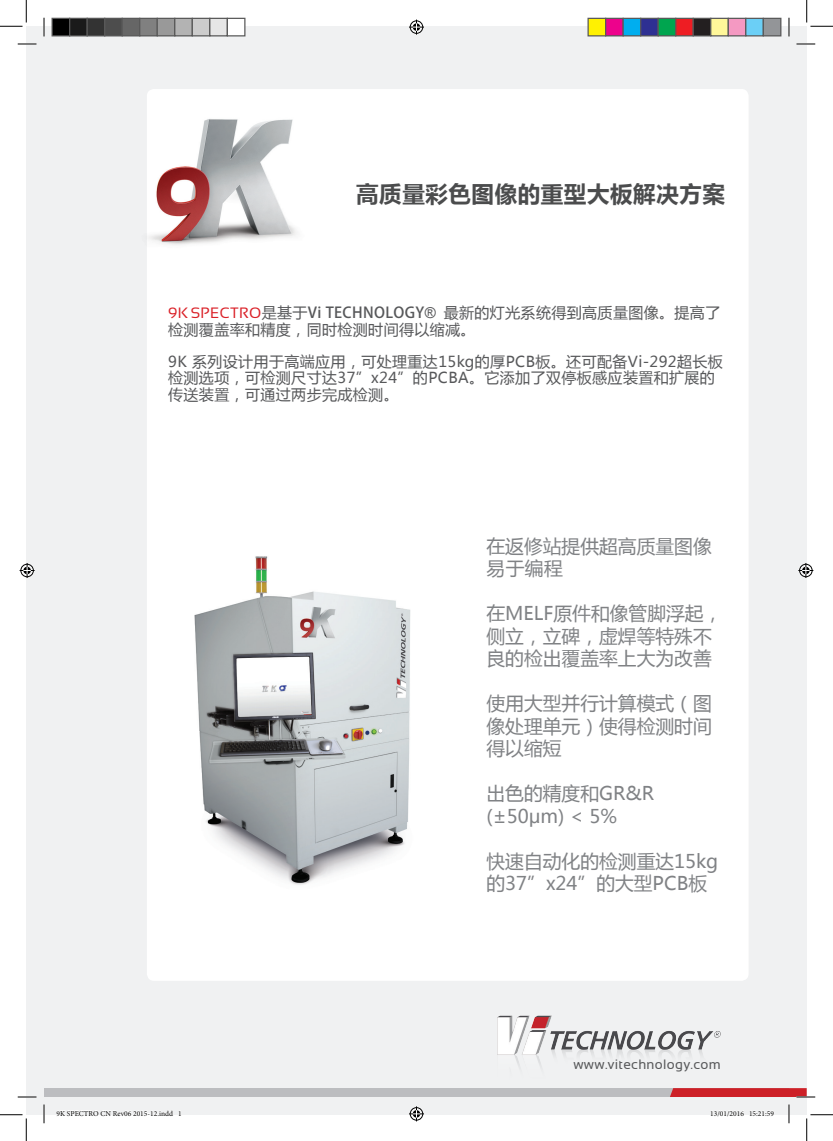
<style>
.page{position:relative;width:833px;height:1141px;background:#fff}
.page>*{position:absolute;margin:0;border:0;box-sizing:border-box;transform-origin:0 0}
.t1{font:700 22.5px "Microsoft Ya Hei";letter-spacing:.025em;color:#4b4c4d}
.t2{font:18.75px/22.5px "Microsoft Ya Hei";color:#808285}
.t3{font:15px/16.2px "Microsoft Ya Hei";letter-spacing:.025em;color:#57585a}
.t4{font:13.5px "Sansation";letter-spacing:.025em;color:#57585a}
.t5{font:7.5px "Minion Pro";color:#000}
.s1{font-family:"Sansation";color:#da2128}
.s2{font-family:"Adobe Heiti Std"}
.s3{font-family:"Arial"}
</style>
<div class="page">
<div style="left:26px;top:26px;width:780px;height:1088px;background:#f0f1f2"></div>
<div style="left:44px;top:1087px;width:744px;height:9px;background:#bcbdc0"></div>
<div style="left:147px;top:89px;width:601px;height:891px;background:#fff;border-radius:7px"></div>
<img style="left:497px;top:1015px;width:224px;height:51px">
<img style="left:148px;top:119px;width:149px;height:126px">
<img style="left:194px;top:556px;width:217px;height:329px">
<svg style="left:18px;top:43px;width:18px;height:2px"></svg>
<svg style="left:796px;top:43px;width:18px;height:2px"></svg>
<svg style="left:18px;top:1096px;width:18px;height:1px"></svg>
<svg style="left:669px;top:1087px;width:145px;height:10px"></svg>
<svg style="left:43px;top:18px;width:2px;height:18px"></svg>
<svg style="left:43px;top:1104px;width:2px;height:19px"></svg>
<svg style="left:788px;top:18px;width:1px;height:18px"></svg>
<svg style="left:787px;top:1104px;width:2px;height:19px"></svg>
<svg style="left:0;top:0;width:27px;height:27px"></svg>
<svg style="left:0;top:1114px;width:27px;height:26px"></svg>
<svg style="left:806px;top:0;width:26px;height:27px"></svg>
<svg style="left:806px;top:1114px;width:26px;height:26px"></svg>
<svg style="left:409px;top:20px;width:15px;height:15px"></svg>
<svg style="left:409px;top:1106px;width:15px;height:15px"></svg>
<svg style="left:20px;top:563px;width:15px;height:15px"></svg>
<svg style="left:798px;top:563px;width:14px;height:15px"></svg>
<div style="left:52px;top:18px;width:18px;height:18px;background:#000"></div>
<div style="left:51px;top:18px;width:19px;height:18px;border:1px solid #595959"></div>
<div style="left:70px;top:18px;width:17px;height:18px;background:#1a1a1a"></div>
<div style="left:69px;top:18px;width:19px;height:18px;border:1px solid #595959"></div>
<div style="left:87px;top:18px;width:18px;height:18px;background:#333"></div>
<div style="left:86px;top:18px;width:19px;height:18px;border:1px solid #595959"></div>
<div style="left:105px;top:18px;width:17px;height:18px;background:#4d4d4d"></div>
<div style="left:104px;top:18px;width:19px;height:18px;border:1px solid #595959"></div>
<div style="left:122px;top:18px;width:18px;height:18px;background:#666"></div>
<div style="left:121px;top:18px;width:19px;height:18px;border:1px solid #595959"></div>
<div style="left:140px;top:18px;width:17px;height:18px;background:#808080"></div>
<div style="left:139px;top:18px;width:19px;height:18px;border:1px solid #595959"></div>
<div style="left:157px;top:18px;width:18px;height:18px;background:#999"></div>
<div style="left:156px;top:18px;width:19px;height:18px;border:1px solid #595959"></div>
<div style="left:175px;top:18px;width:17px;height:18px;background:#b3b3b3"></div>
<div style="left:174px;top:18px;width:19px;height:18px;border:1px solid #595959"></div>
<div style="left:192px;top:18px;width:18px;height:18px;background:#ccc"></div>
<div style="left:191px;top:18px;width:19px;height:18px;border:1px solid #595959"></div>
<div style="left:210px;top:18px;width:17px;height:18px;background:#e6e6e6"></div>
<div style="left:209px;top:18px;width:19px;height:18px;border:1px solid #595959"></div>
<div style="left:227px;top:18px;width:18px;height:18px;background:#fff"></div>
<div style="left:226px;top:18px;width:19px;height:18px;border:1px solid #595959"></div>
<div style="left:587px;top:18px;width:18px;height:18px;background:#fff101"></div>
<div style="left:587px;top:18px;width:19px;height:18px;border:1px solid #595959"></div>
<div style="left:605px;top:18px;width:17px;height:18px;background:#ed028c"></div>
<div style="left:604px;top:18px;width:19px;height:18px;border:1px solid #595959"></div>
<div style="left:622px;top:18px;width:18px;height:18px;background:#00aeef"></div>
<div style="left:622px;top:18px;width:19px;height:18px;border:1px solid #595959"></div>
<div style="left:640px;top:18px;width:17px;height:18px;background:#2e3092"></div>
<div style="left:639px;top:18px;width:19px;height:18px;border:1px solid #595959"></div>
<div style="left:657px;top:18px;width:18px;height:18px;background:#00a54f"></div>
<div style="left:657px;top:18px;width:19px;height:18px;border:1px solid #595959"></div>
<div style="left:675px;top:18px;width:17px;height:18px;background:#ee1d23"></div>
<div style="left:674px;top:18px;width:19px;height:18px;border:1px solid #595959"></div>
<div style="left:692px;top:18px;width:18px;height:18px;background:#231f20"></div>
<div style="left:692px;top:18px;width:19px;height:18px;border:1px solid #595959"></div>
<div style="left:710px;top:18px;width:17px;height:18px;background:#fff79a"></div>
<div style="left:709px;top:18px;width:19px;height:18px;border:1px solid #595959"></div>
<div style="left:727px;top:18px;width:18px;height:18px;background:#f499c2"></div>
<div style="left:727px;top:18px;width:19px;height:18px;border:1px solid #595959"></div>
<div style="left:745px;top:18px;width:17px;height:18px;background:#6bcff6"></div>
<div style="left:744px;top:18px;width:19px;height:18px;border:1px solid #595959"></div>
<div style="left:762px;top:18px;width:18px;height:18px;background:#939598"></div>
<div style="left:762px;top:18px;width:19px;height:18px;border:1px solid #595959"></div>
<svg style="left:56px;top:1110px;width:125px;height:5px"></svg>
<svg style="left:710px;top:1110px;width:33px;height:5px"></svg>
<svg style="left:749px;top:1111px;width:24px;height:4px"></svg>
<p class="t1" style="left:356px;top:178px;width:370px">高质量彩色图像的重型大板解决方案</p>
<p class="t3" style="left:168px;top:304px;width:553px"><span class="s1">9K SPECTRO</span>是基于<span class="s2">Vi TECHNOLOGY</span><span class="s3">®</span> 最新的灯光系统得到高质量图像。提高了检测覆盖率和精度，同时检测时间得以缩减。</p>
<p class="t3" style="left:168px;top:353px;width:556px">9K 系列设计用于高端应用，可处理重达15kg的厚PCB板。还可配备Vi-292超长板检测选项，可检测尺寸达37”x24”的PCBA。它添加了双停板感应装置和扩展的传送装置，可通过两步完成检测。</p>
<p class="t2" style="left:486px;top:534px;width:226px">在返修站提供超高质量图像</p>
<p class="t2" style="left:486px;top:556px;width:78px">易于编程</p>
<p class="t2" style="left:486px;top:601px;width:237px">在MELF原件和像管脚浮起，侧立，立碑，虚焊等特殊不良的检出覆盖率上大为改善</p>
<p class="t2" style="left:486px;top:691px;width:226px;text-align:justify">使用大型并行计算模式（图像处理单元）使得检测时间得以缩短</p>
<p class="t2" style="left:486px;top:781px;width:169px">出色的精度和GR&amp;R (±50μm) &lt; 5%</p>
<p class="t2" style="left:486px;top:849px;width:233px">快速自动化的检测重达15kg的37”x24”的大型PCB板</p>
<p class="t4" style="left:573px;top:1056px;width:149px">www.vitechnology.com</p>
<p class="t5" style="left:56px;top:1108px;width:127px">9K SPECTRO CN Rev06 2015-12.indd 1</p>
<p class="t5" style="left:709px;top:1108px;width:65px">13/01/2016 15:21:59</p>
</div>
